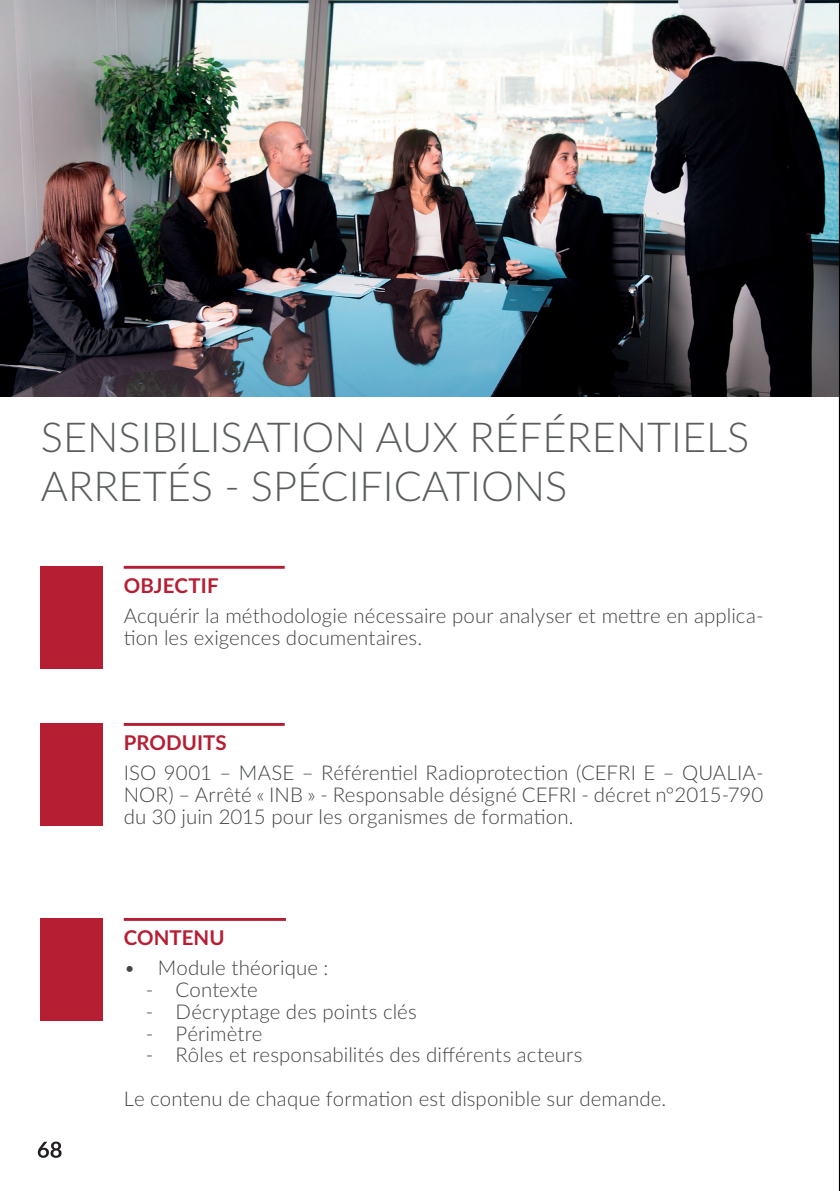
<style>
.page{position:relative;width:840px;height:1191px;background:#fff}
.page>*{position:absolute;margin:0;border:0;box-sizing:border-box;transform-origin:0 0}
.t1{font:300 41.2px/49.6px "Lato";color:#5a5d5e}
.t2{font:300 20.4px/21.8px "Lato";letter-spacing:.005em;color:#424445}
.t3{font:700 20.4px "Lato";letter-spacing:.005em;color:#b61e33}
</style>
<div class="page">
<hr style="left:124px;top:566px;width:160px;height:3px;background:#b61e33">
<div style="left:41px;top:566px;width:62px;height:102px;background:#b61e33"></div>
<hr style="left:124px;top:723px;width:160px;height:3px;background:#b61e33">
<div style="left:41px;top:723px;width:62px;height:102px;background:#b61e33"></div>
<hr style="left:124px;top:918px;width:162px;height:3px;background:#b61e33">
<div style="left:41px;top:918px;width:62px;height:102px;background:#b61e33"></div>
<img style="left:0;top:0;width:838px;height:396px">
<hr style="left:838px;top:0;width:1px;height:1191px;background:#000001">
<svg style="left:38px;top:1141px;width:24px;height:16px"></svg>
<h1 class="t1" style="left:41px;top:410px;width:709px">SENSIBILISATION AUX RÉFÉRENTIELS<br>ARRETÉS - SPÉCIFICATIONS</h1>
<p class="t3" style="left:124px;top:571px;width:96px">OBJECTIF</p>
<p class="t2" style="left:124px;top:604px;width:641px">Acquérir la méthodologie nécessaire pour analyser et mettre en applica&shy;tion les exigences documentaires.</p>
<p class="t3" style="left:124px;top:728px;width:104px">PRODUITS</p>
<p class="t2" style="left:124px;top:761px;width:641px;text-align:justify">ISO 9001 – MASE – Référentiel Radioprotection (CEFRI E – QUALIA-NOR) – Arrêté « INB » - Responsable désigné CEFRI - décret n°2015-790 du 30 juin 2015 pour les organismes de formation.</p>
<p class="t3" style="left:124px;top:923px;width:102px">CONTENU</p>
<p class="t2" style="left:124px;top:956px;width:206px">• Module théorique :</p>
<p class="t2" style="left:146px;top:978px;width:113px">- Contexte</p>
<p class="t2" style="left:146px;top:1000px;width:272px">- Décryptage des points clés</p>
<p class="t2" style="left:146px;top:1021px;width:118px">- Périmètre</p>
<p class="t2" style="left:124px;top:1032px;width:543px;line-height:43.6px;text-indent:22px">- Rôles et responsabilités des différents acteurs<br>Le contenu de chaque formation est disponible sur demande.</p>
</div>
